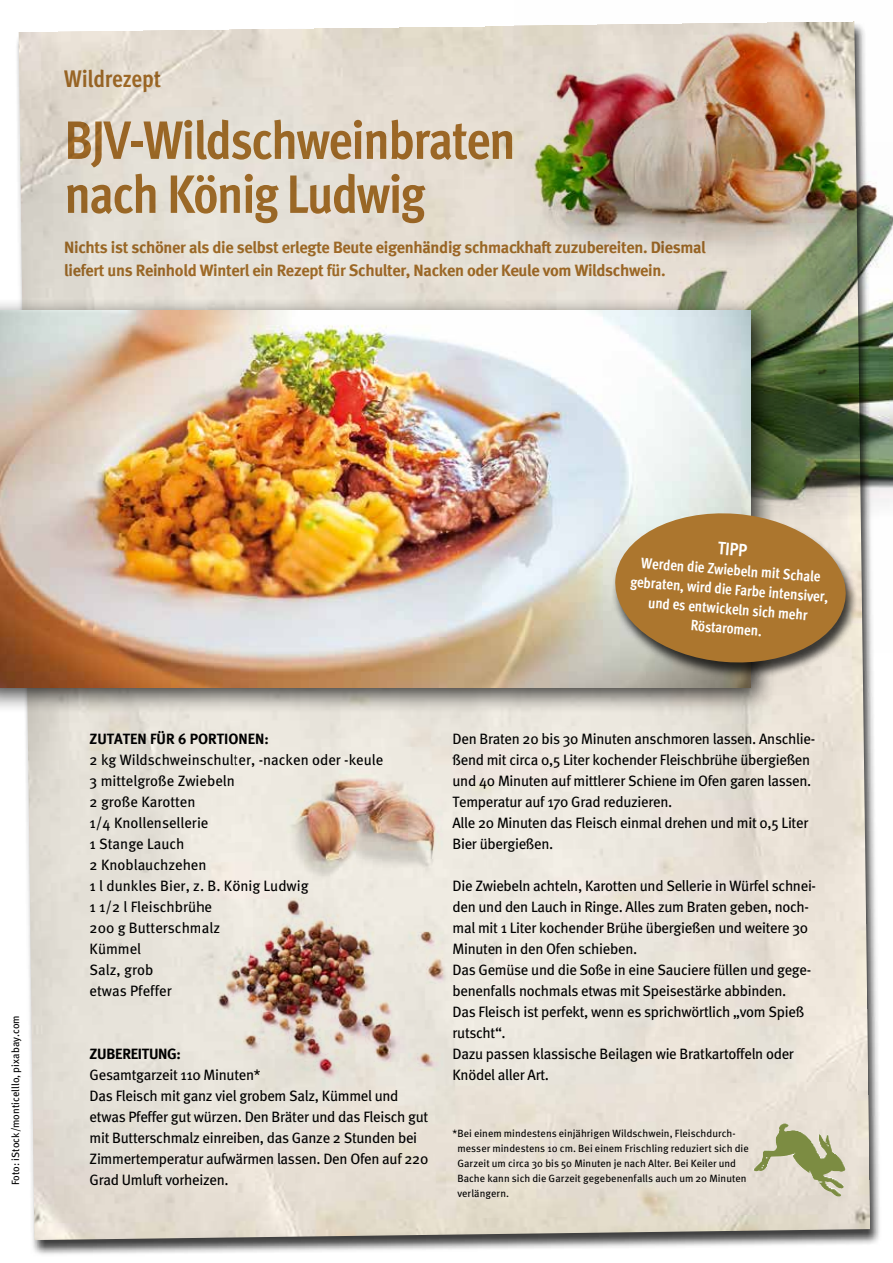
<style>
.page{position:relative;width:893px;height:1263px;background:#fff}
.page>*{position:absolute;margin:0;border:0;box-sizing:border-box;transform-origin:0 0}
.t1{font:700 54px/54px "Meta Cond";letter-spacing:-.03em;color:#ac762e}
.t2{font:700 24px "Meta Cond";letter-spacing:-.01em;color:#ac762e}
.t3{font:700 18px "Meta Cond";color:#fff}
.t4{font:16.5px/22.5px "Meta Bold LF";letter-spacing:-.02em;color:#ac762e}
.t5{font:15px/21px "Meta";letter-spacing:-.02em;color:#000}
.t6{font:15px/21px "Meta";color:#000}
.t7{font:700 15px/19.5px "Meta Cond";color:#fff;text-align:center}
.t8{font:15px "Meta Bold LF";color:#000}
.t9{font:15px "Meta Bold LF";letter-spacing:-.02em;color:#000}
.t10{font:10.5px/15px "Meta";letter-spacing:.005em;color:#000}
</style>
<div class="page">
<div style="left:15px;top:21px;width:867px;height:1235px;background:#000;opacity:.75"></div>
<img style="left:19px;top:21px;width:851px;height:1219px">
<img style="left:344px;top:142px;width:549px;height:511px">
<div style="left:0;top:297px;width:777px;height:417px;background:#000;opacity:.75"></div>
<img style="left:0;top:310px;width:751px;height:378px">
<img style="left:514px;top:21px;width:379px;height:254px">
<div style="left:611px;top:514px;width:247px;height:165px;background:#000;opacity:.75"></div>
<svg style="left:612px;top:509px;width:237px;height:158px;background:#b18a54"></svg>
<img style="left:201px;top:881px;width:251px;height:210px">
<img style="left:235px;top:747px;width:252px;height:140px">
<img style="left:753px;top:1123px;width:52px;height:48px">
<h2 class="t2" style="left:64px;top:64px;width:98px">Wildrezept</h2>
<h1 class="t1" style="left:64px;top:113px;width:453px">BJV-Wildschweinbraten nach König Ludwig</h1>
<p class="t4" style="left:64px;top:236px;width:643px">Nichts ist schöner als die selbst erlegte Beute eigenhändig schmackhaft zuzubereiten. Diesmal liefert uns Reinhold Winterl ein Rezept für Schulter, Nacken oder Keule vom Wildschwein.</p>
<p class="t10" style="left:8px;top:1185px;width:171px;rotate:-90deg">Foto: iStock/monticelllo, pixabay.com</p>
<p class="t3" style="left:718px;top:538px;width:31px;rotate:4deg">TIPP</p>
<p class="t7" style="left:633px;top:551px;width:200px;rotate:5deg">Werden die Zwiebeln mit Schale gebraten, wird die Farbe intensiver, und es entwickeln sich mehr<br>Röstaromen.</p>
<p class="t8" style="left:90px;top:730px;width:181px">ZUTATEN FÜR 6 PORTIONEN:</p>
<p class="t6" style="left:90px;top:749px;width:295px">2 kg Wildschweinschulter, -nacken oder -keule<br>3 mittelgroße Zwiebeln<br>2 große Karotten<br>1/4 Knollensellerie<br>1 Stange Lauch<br>2 Knoblauchzehen<br>1 l dunkles Bier, z. B. König Ludwig<br>1 1/2 l Fleischbrühe<br>200 g Butterschmalz<br>Kümmel<br>Salz, grob<br>etwas Pfeffer</p>
<p class="t9" style="left:90px;top:1045px;width:93px">ZUBEREITUNG:</p>
<p class="t5" style="left:90px;top:1064px;width:340px">Gesamtgarzeit 110 Minuten*<br>Das Fleisch mit ganz viel grobem Salz, Kümmel und etwas Pfeffer gut würzen. Den Bräter und das Fleisch gut mit Butterschmalz einreiben, das Ganze 2 Stunden bei Zimmertemperatur aufwärmen lassen. Den Ofen auf 220</p>
<p class="t5" style="left:90px;top:1169px;width:141px">Grad Umluft vorheizen.</p>
<p class="t5" style="left:452px;top:728px;width:364px">Den Braten 20 bis 30 Minuten anschmoren lassen. Anschlie&shy;ßend mit circa 0,5 Liter kochender Fleischbrühe übergießen und 40 Minuten auf mittlerer Schiene im Ofen garen lassen.<br>Temperatur auf 170 Grad reduzieren.<br>Alle 20 Minuten das Fleisch einmal drehen und mit 0,5 Liter Bier übergießen.</p>
<p class="t5" style="left:452px;top:875px;width:365px">Die Zwiebeln achteln, Karotten und Sellerie in Würfel schnei&shy;den und den Lauch in Ringe. Alles zum Braten geben, noch&shy;mal mit 1 Liter kochender Brühe übergießen und weitere 30<br>Minuten in den Ofen schieben.<br>Das Gemüse und die Soße in eine Sauciere füllen und gege&shy;benenfalls nochmals etwas mit Speisestärke abbinden.<br>Das Fleisch ist perfekt, wenn es sprichwörtlich „vom Spieß rutscht“.<br>Dazu passen klassische Beilagen wie Bratkartoffeln oder Knödel aller Art.</p>
<p class="t10" style="left:457px;top:1126px;width:293px;text-indent:-5px">*Bei einem mindestens einjährigen Wildschwein, Fleischdurch&shy;messer mindestens 10 cm. Bei einem Frischling reduziert sich die Garzeit um circa 30 bis 50 Minuten je nach Alter. Bei Keiler und Bache kann sich die Garzeit gegebenenfalls auch um 20 Minuten verlängern.</p>
</div>
